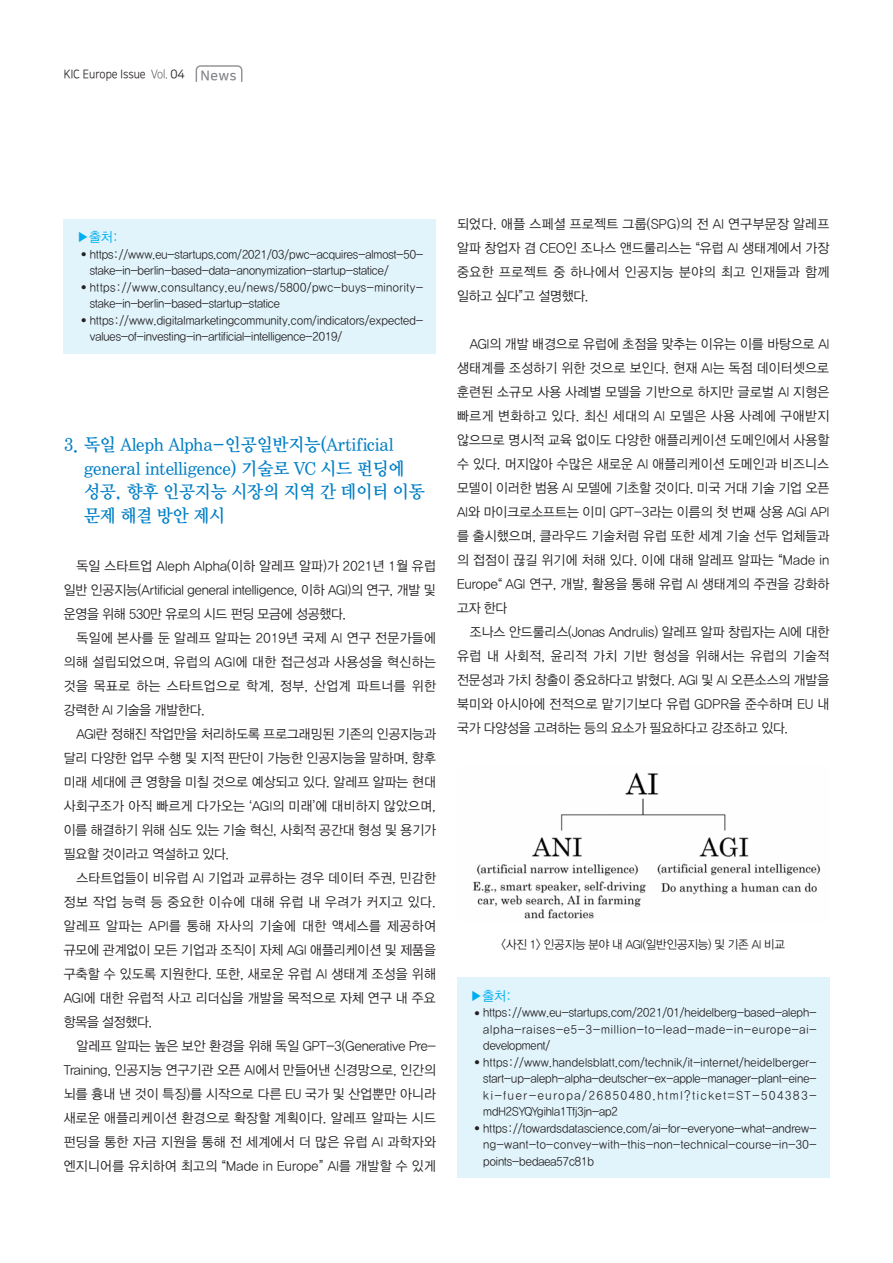
<style>
.page{position:relative;width:893px;height:1263px;background:#fff}
.page>*{position:absolute;margin:0;border:0;box-sizing:border-box;transform-origin:0 0}
.t1{font:18px/24px "YDIY Mj O340";letter-spacing:-.01em;color:#007ec5;scale:.95 1}
.t2{font:13.5px/24px "YDIYGO320";letter-spacing:.02em;color:#231f20;text-align:justify;scale:.95 1}
.t3{font:13.5px "YDIYGO320";color:#00aeef;scale:.95 1}
.t4{font:12px/16.5px "YDIYGO320";letter-spacing:.005em;color:#231f20;text-align:justify;scale:.93 1}
.t5{font:12px/16.5px "YDIYGO320";letter-spacing:.045em;color:#231f20;scale:.93 1}
.t6{font:12px "YDIYGO320";letter-spacing:.005em;color:#231f20;scale:.95 1}
.t7{font:12px "Nanum Square OTFR";color:#231f20;scale:.9 1}
.s1{font-family:"Nanum Square OTFL"}
.s2{font-family:"Nanum Square OTFB";font-size:13.5px;color:#808285}
.s3{font-size:6px}
.s4{font-family:"Nanum Gothic"}
</style>
<div class="page">
<svg style="left:195px;top:65px;width:48px;height:17px"></svg>
<div style="left:64px;top:219px;width:372px;height:134px;background:#e1f4fc"></div>
<img style="left:473px;top:772px;width:348px;height:147px">
<div style="left:457px;top:978px;width:372px;height:200px;background:#e1f4fc"></div>
<p class="t7" style="left:64px;top:68px;width:193px">KIC Europe Issue <span class="s1">Vol.</span> 04 <span class="s2">News</span></p>
<p class="t3" style="left:77px;top:230px;width:46px">▶출처:</p>
<p class="t4" style="left:90px;top:246px;width:360px;text-indent:-9px"><span class="s3">●</span> https://www.eu-startups.com/2021/03/pwc-acquires-almost-50- stake-in-berlin-based-data-anonymization-startup-statice/</p>
<p class="t5" style="left:90px;top:279px;width:360px;text-indent:-9px"><span class="s3">●</span> https://www.consultancy.eu/news/5800/pwc-buys-minority&shy;stake-in-berlin-based-startup-statice</p>
<p class="t4" style="left:90px;top:312px;width:360px;text-indent:-9px"><span class="s3">●</span> https://www.digitalmarketingcommunity.com/indicators/expected&shy;values-of-investing-in-artificial-intelligence-2019/</p>
<h1 class="t1" style="left:84px;top:433px;width:360px;text-indent:-20px">3. 독일 Aleph Alpha-인공일반지능(Artificial general intelligence) 기술로 VC 시드 펀딩에 성공, 향후 인공지능 시장의 지역 간 데이터 이동 문제 해결 방안 제시</h1>
<p class="t2" style="left:64px;top:554px;width:393px;text-indent:13px">독일 스타트업 Aleph Alpha(이하 알레프 알파)가 2021년 1월 유럽 일반 인공지능(Artificial general intelligence, 이하 AGI)의 연구, 개발 및 운영을 위해 530만 유로의 시드 펀딩 모금에 성공했다.</p>
<p class="t2" style="left:64px;top:626px;width:393px;text-indent:13px">독일에 본사를 둔 알레프 알파는 2019년 국제 AI 연구 전문가들에 의해 설립되었으며, 유럽의 AGI에 대한 접근성과 사용성을 혁신하는 것을 목표로 하는 스타트업으로 학계, 정부, 산업계 파트너를 위한 강력한 AI 기술을 개발한다.</p>
<p class="t2" style="left:64px;top:722px;width:393px;text-indent:13px">AGI란 정해진 작업만을 처리하도록 프로그래밍된 기존의 인공지능과 달리 다양한 업무 수행 및 지적 판단이 가능한 인공지능을 말하며, 향후 미래 세대에 큰 영향을 미칠 것으로 예상되고 있다. 알레프 알파는 현대 사회구조가 아직 빠르게 다가오는 <span class="s4">‘</span>AGI의 미래<span class="s4">’</span>에 대비하지 않았으며, 이를 해결하기 위해 심도 있는 기술 혁신, 사회적 공간대 형성 및 용기가 필요할 것이라고 역설하고 있다.</p>
<p class="t2" style="left:64px;top:866px;width:393px;text-indent:13px">스타트업들이 비유럽 AI 기업과 교류하는 경우 데이터 주권, 민감한 정보 작업 능력 등 중요한 이슈에 대해 유럽 내 우려가 커지고 있다. 알레프 알파는 API를 통해 자사의 기술에 대한 액세스를 제공하여 규모에 관계없이 모든 기업과 조직이 자체 AGI 애플리케이션 및 제품을 구축할 수 있도록 지원한다. 또한, 새로운 유럽 AI 생태계 조성을 위해 AGI에 대한 유럽적 사고 리더십을 개발을 목적으로 자체 연구 내 주요 항목을 설정했다.</p>
<p class="t2" style="left:64px;top:1034px;width:393px;text-indent:13px">알레프 알파는 높은 보안 환경을 위해 독일 GPT-3(Generative Pre-Training, 인공지능 연구기관 오픈 AI에서 만들어낸 신경망으로, 인간의 뇌를 흉내 낸 것이 특징)를 시작으로 다른 EU 국가 및 산업뿐만 아니라 새로운 애플리케이션 환경으로 확장할 계획이다. 알레프 알파는 시드 펀딩을 통한 자금 지원을 통해 전 세계에서 더 많은 유럽 AI 과학자와 엔지니어를 유치하여 최고의 <span class="s4">“</span>Made in Europe<span class="s4">”</span> AI를 개발할 수 있게</p>
<p class="t2" style="left:457px;top:212px;width:393px">되었다. 애플 스페셜 프로젝트 그룹(SPG)의 전 AI 연구부문장 알레프 알파 창업자 겸 CEO인 조나스 앤드룰리스는 <span class="s4">“</span>유럽 AI 생태계에서 가장 중요한 프로젝트 중 하나에서 인공지능 분야의 최고 인재들과 함께 일하고 싶다<span class="s4">”</span>고 설명했다.</p>
<p class="t2" style="left:457px;top:332px;width:393px;text-indent:13px">AGI의 개발 배경으로 유럽에 초점을 맞추는 이유는 이를 바탕으로 AI 생태계를 조성하기 위한 것으로 보인다. 현재 AI는 독점 데이터셋으로 훈련된 소규모 사용 사례별 모델을 기반으로 하지만 글로벌 AI 지형은 빠르게 변화하고 있다. 최신 세대의 AI 모델은 사용 사례에 구애받지 않으므로 명시적 교육 없이도 다양한 애플리케이션 도메인에서 사용할 수 있다. 머지않아 수많은 새로운 AI 애플리케이션 도메인과 비즈니스 모델이 이러한 범용 AI 모델에 기초할 것이다. 미국 거대 기술 기업 오픈 AI와 마이크로소프트는 이미 GPT-3라는 이름의 첫 번째 상용 AGI API 를 출시했으며, 클라우드 기술처럼 유럽 또한 세계 기술 선두 업체들과 의 접점이 끊길 위기에 처해 있다. 이에 대해 알레프 알파는 <span class="s4">“</span>Made in Europe<span class="s4">“</span> AGI 연구, 개발, 활용을 통해 유럽 AI 생태계의 주권을 강화하 고자 한다</p>
<p class="t2" style="left:457px;top:620px;width:393px;text-indent:13px">조나스 안드룰리스(Jonas Andrulis) 알레프 알파 창립자는 AI에 대한 유럽 내 사회적, 윤리적 가치 기반 형성을 위해서는 유럽의 기술적 전문성과 가치 창출이 중요하다고 밝혔다. AGI 및 AI 오픈소스의 개발을 북미와 아시아에 전적으로 맡기기보다 유럽 GDPR을 준수하며 EU 내 국가 다양성을 고려하는 등의 요소가 필요하다고 강조하고 있다.</p>
<p class="t6" style="left:501px;top:938px;width:300px">&lt;사진 1&gt; 인공지능 분야 내 AGI(일반인공지능) 및 기존 AI 비교</p>
<p class="t3" style="left:470px;top:988px;width:46px">▶출처:</p>
<p class="t4" style="left:483px;top:1004px;width:360px;text-indent:-9px"><span class="s3">●</span> https://www.eu-startups.com/2021/01/heidelberg-based-aleph&shy;alpha-raises-e5-3-million-to-lead-made-in-europe-ai&shy;development/</p>
<p class="t4" style="left:483px;top:1054px;width:360px;text-indent:-9px"><span class="s3">●</span> https://www.handelsblatt.com/technik/it-internet/heidelberger&shy;start-up-aleph-alpha-deutscher-ex-apple-manager-plant-eine&shy;ki-fuer-europa/26850480.html?ticket=ST-504383- mdH2SYQYgihIa1Tfj3jn-ap2</p>
<p class="t4" style="left:483px;top:1120px;width:360px;text-indent:-9px"><span class="s3">●</span> https://towardsdatascience.com/ai-for-everyone-what-andrew&shy;ng-want-to-convey-with-this-non-technical-course-in-30- points-bedaea57c81b</p>
</div>
